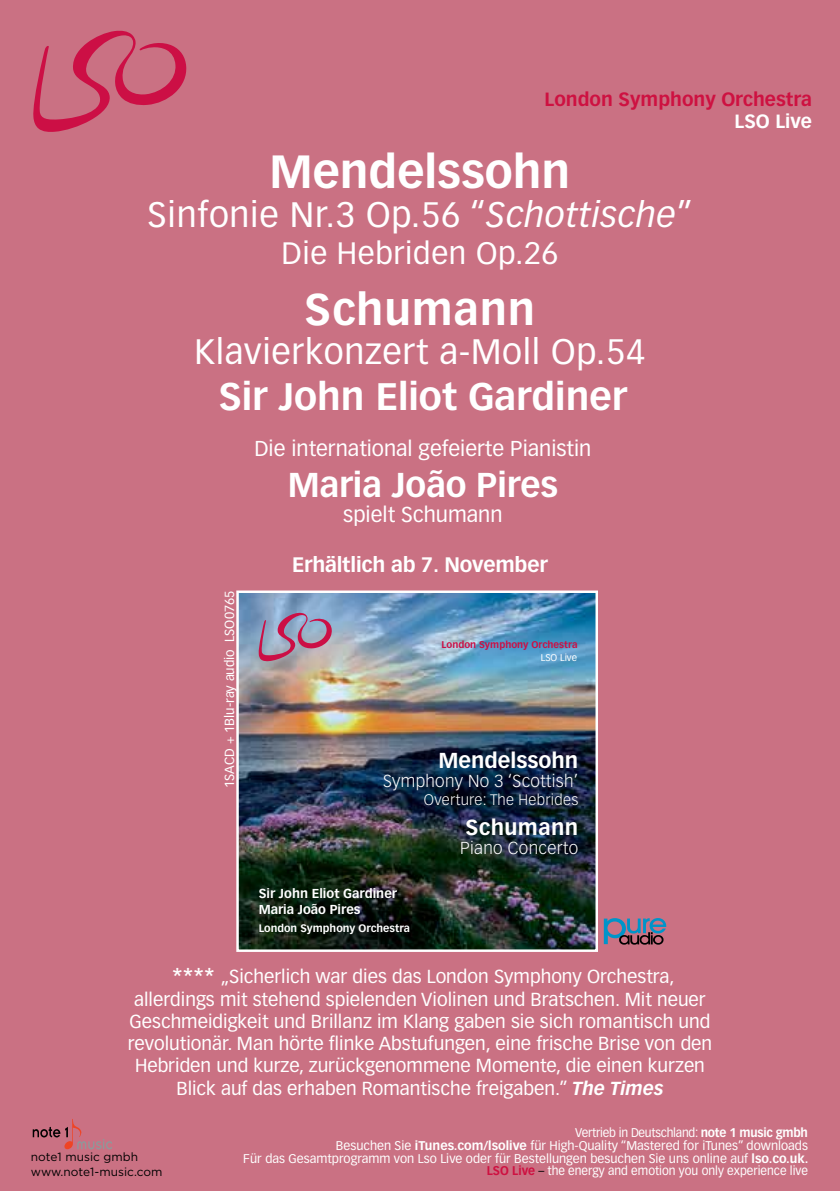
<style>
.page{position:relative;width:840px;height:1191px;background:#fff}
.page>*{position:absolute;margin:0;border:0;box-sizing:border-box;transform-origin:0 0}
.t1{font:700 45.8px "Vectora LT Pro";color:#fff}
.t2{font:700 43.4px "Vectora LT Pro";letter-spacing:.02em;color:#fff}
.t3{font:700 37.6px "Vectora LT Pro";color:#fff}
.t4{font:34.8px "Vectora LT Pro";letter-spacing:.02em;color:#fff}
.t5{font:700 33.8px "Vectora LT Pro";color:#fff}
.t6{font:30.4px "Vectora LT Pro";letter-spacing:.02em;color:#fff}
.t7{font:21.2px "Vectora LT Pro";color:#fff}
.t8{font:700 21.2px "Vectora LT Pro";color:#fff}
.t9{font:700 21.2px "Vectora LT Pro";letter-spacing:.02em;color:#fff}
.t10{font:700 20.6px "Vectora LT Pro";letter-spacing:-.01em;color:#fff}
.t11{font:700 18.8px "Vectora LT Pro";color:#ce1141}
.t12{font:700 18.8px "Vectora LT Pro";color:#fff}
.t13{font:18.6px/22.2px "Vectora LT Pro";color:#fff;text-align:center}
.t14{font:300 17px "Vectora LT Pro";letter-spacing:.02em;color:#fff}
.t15{font:300 14.8px "Vectora LT Pro";letter-spacing:.02em;color:#fff}
.t16{font:13px "Vectora LT Pro";color:#fff}
.t17{font:700 12.8px/16px "Vectora LT Pro";color:#fff}
.t18{font:12.4px/12.6px "Vectora LT Pro";color:#fff;text-align:right;scale:.95 1}
.t19{font:12px/14.2px "Gotham";color:#000}
.t20{font:700 10.6px "Vectora LT Pro";color:#fff}
.t21{font:700 9.6px "Vectora LT Pro";color:#cc0f45}
.t22{font:9.6px "Vectora LT Pro";color:#fff}
.s1{font-style:italic}
.s2{font-weight:700;font-size:21.2px}
.s3{font-weight:700;font-style:italic}
.s4{font-weight:700}
.s5{font-weight:700;color:#ce1141}
.s6{color:#000}
</style>
<div class="page">
<div style="left:0;top:0;width:839px;height:1191px;background:#ca7183"></div>
<svg style="left:33px;top:30px;width:154px;height:102px"></svg>
<img style="left:239px;top:593px;width:355px;height:356px">
<svg style="left:258px;top:612px;width:74px;height:49px"></svg>
<div style="left:236px;top:590px;width:361px;height:362px;border:2px solid #fff"></div>
<svg style="left:33px;top:1119px;width:79px;height:30px"></svg>
<svg style="left:603px;top:918px;width:62px;height:26px"></svg>
<p class="t11" style="left:544px;top:87px;width:269px">London Symphony Orchestra</p>
<p class="t12" style="left:734px;top:110px;width:79px">LSO Live</p>
<h1 class="t1" style="left:269px;top:144px;width:302px">Mendelssohn</h1>
<h3 class="t4" style="left:147px;top:194px;width:546px">Sinfonie Nr.3 Op.56 “<span class="s1">Schottische</span>”</h3>
<h3 class="t6" style="left:281px;top:235px;width:278px">Die Hebriden Op.26</h3>
<h2 class="t2" style="left:304px;top:283px;width:232px">Schumann</h2>
<h3 class="t4" style="left:194px;top:331px;width:452px">Klavierkonzert a-Moll Op.54</h3>
<h3 class="t3" style="left:219px;top:373px;width:409px">Sir John Eliot Gardiner</h3>
<p class="t7" style="left:254px;top:436px;width:338px">Die international gefeierte Pianistin</p>
<h3 class="t5" style="left:287px;top:464px;width:272px">Maria João Pires</h3>
<p class="t7" style="left:343px;top:502px;width:161px">spielt Schumann</p>
<p class="t16" style="left:221px;top:788px;width:199px;rotate:-90deg">1SACD + 1Blu-ray audio LSO0765</p>
<p class="t10" style="left:292px;top:552px;width:257px">Erhältlich ab 7. November</p>
<p class="t21" style="left:441px;top:639px;width:137px">London Symphony Orchestra</p>
<p class="t22" style="left:540px;top:652px;width:38px">LSO Live</p>
<p class="t8" style="left:438px;top:747px;width:141px">Mendelssohn</p>
<p class="t14" style="left:383px;top:770px;width:197px">Symphony No 3 ‘Scottish’</p>
<p class="t15" style="left:423px;top:791px;width:156px">Overture: The Hebrides</p>
<p class="t9" style="left:465px;top:814px;width:114px">Schumann</p>
<p class="t14" style="left:460px;top:837px;width:120px">Piano Concerto</p>
<p class="t17" style="left:258px;top:885px;width:140px">Sir John Eliot Gardiner<br>Maria João Pires</p>
<p class="t20" style="left:258px;top:922px;width:152px">London Symphony Orchestra</p>
<p class="t13" style="left:128px;top:965px;width:585px"><span class="s2">****</span> „Sicherlich war dies das London Symphony Orchestra, allerdings mit stehend spielenden Violinen und Bratschen. Mit neuer Geschmeidigkeit und Brillanz im Klang gaben sie sich romantisch und revolutionär. Man hörte flinke Abstufungen, eine frische Brise von den Hebriden und kurze, zurückgenommene Momente, die einen kurzen Blick auf das erhaben Romantische freigaben.” <span class="s3">The Times</span></p>
<p class="t19" style="left:31px;top:1149px;width:133px">note1 music gmbh www.note1-music.com</p>
<p class="t18" style="left:243px;top:1126px;width:596px">Vertrieb in Deutschland: <span class="s4">note 1 music gmbh<br></span>Besuchen Sie <span class="s4">iTunes.com/lsolive</span> für High-Quality “Mastered for iTunes” downloads<br>Für das Gesamtprogramm von Lso Live oder für Bestellungen besuchen Sie uns online auf <span class="s4">lso.co.uk.<br></span><span class="s5">LSO Live</span> <span class="s6">–</span> the energy and emotion you only experience live</p>
</div>
